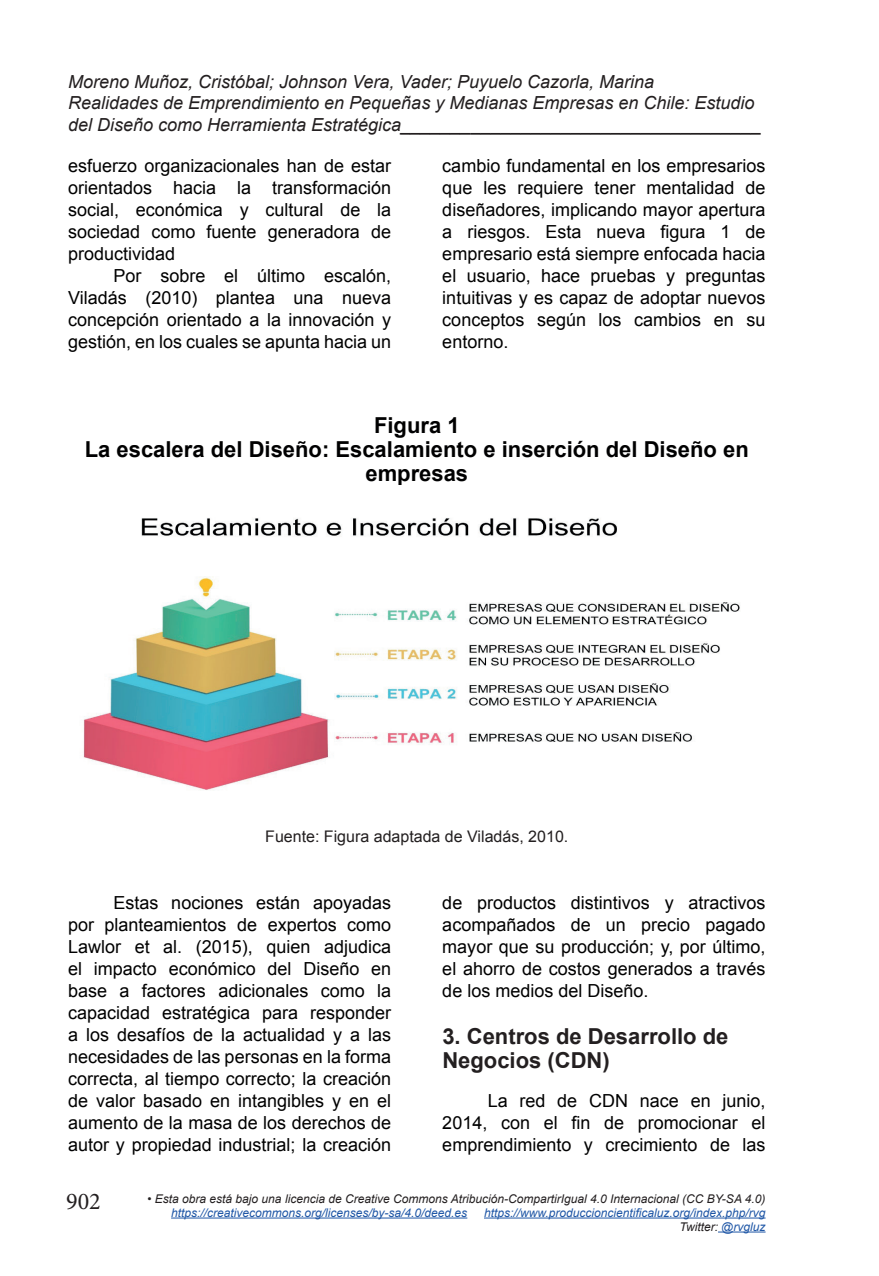
<style>
.page{position:relative;width:879px;height:1276px;background:#fff}
.page>*{position:absolute;margin:0;border:0;box-sizing:border-box;transform-origin:0 0}
.t1{font:24px "Minion Pro";color:#231f20}
.t2{font:700 22px/24px "Arial";color:#000001;text-align:center}
.t3{font:700 22px/24px "Arial";color:#231f20}
.t4{font:18px/22px "Arial";color:#000001;text-align:justify}
.t5{font:italic 18px/21.6px "Arial";color:#231f20}
.t6{font:16px "Arial";color:#231f20}
.t7{font:italic 12px/14px "Arial";color:#1e56a6;text-align:right}
.t8{font:italic 12px "Arial";color:#231f20}
.s1{color:#231f20}
</style>
<div class="page">
<hr style="left:171px;top:1217px;width:296px;height:1px;background:#1e56a6">
<hr style="left:484px;top:1217px;width:281px;height:1px;background:#1e56a6">
<hr style="left:718px;top:1231px;width:47px;height:1px;background:#1e56a6">
<img style="left:83px;top:518px;width:657px;height:272px">
<p class="t5" style="left:68px;top:71px;width:695px">Moreno Muñoz, Cristóbal; Johnson Vera, Vader; Puyuelo Cazorla, Marina<br>Realidades de Emprendimiento en Pequeñas y Medianas Empresas en Chile: Estudio del Diseño como Herramienta Estratégica____________________________________</p>
<p class="t4" style="left:68px;top:155px;width:325px">esfuerzo organizacionales han de estar orientados hacia la transformación social, económica y cultural de la sociedad como fuente generadora de productividad</p>
<p class="t4" style="left:68px;top:265px;width:325px;text-indent:45px">Por sobre el último escalón, Viladás (2010) plantea una nueva concepción orientado a la innovación y gestión, en los cuales se apunta hacia un</p>
<p class="t4" style="left:442px;top:155px;width:325px">cambio fundamental en los empresarios que les requiere tener mentalidad de diseñadores, implicando mayor apertura a riesgos. Esta nueva figura 1 de empresario está siempre enfocada hacia el usuario, hace pruebas y preguntas intuitivas y es capaz de adoptar nuevos conceptos según los cambios en su entorno.</p>
<p class="t2" style="left:85px;top:414px;width:665px">Figura 1<br>La escalera del Diseño: Escalamiento e inserción del Diseño en empresas</p>
<p class="t6" style="left:265px;top:825px;width:305px">Fuente: Figura adaptada de Viladás, 2010.</p>
<p class="t4" style="left:68px;top:892px;width:325px;text-indent:45px">Estas nociones están apoyadas por planteamientos de expertos como Lawlor et al. (2015), quien adjudica el impacto económico del Diseño en base a factores adicionales como la capacidad estratégica para responder a los desafíos de la actualidad y a las necesidades de las personas en la forma correcta, al tiempo correcto; la creación de valor basado en intangibles y en el aumento de la masa de los derechos de autor y propiedad industrial; la creación</p>
<p class="t4" style="left:442px;top:892px;width:325px">de productos distintivos y atractivos acompañados de un precio pagado mayor que su producción; y, por último, el ahorro de costos generados a través de los medios del Diseño.</p>
<p class="t3" style="left:442px;top:1024px;width:288px">3. Centros de Desarrollo de<br>Negocios (CDN)</p>
<p class="t4" style="left:442px;top:1089px;width:325px;text-indent:45px">La red de CDN nace en junio, 2014, con el fin de promocionar el emprendimiento y crecimiento de las</p>
<h1 class="t1" style="left:66px;top:1185px;width:36px">902</h1>
<p class="t8" style="left:147px;top:1190px;width:620px">• Esta obra está bajo una licencia de Creative Commons Atribución-CompartirIgual 4.0 Internacional (CC BY-SA 4.0)</p>
<p class="t7" style="left:171px;top:1205px;width:298px">https://creativecommons.org/licenses/by-sa/4.0/deed.es</p>
<p class="t7" style="left:484px;top:1205px;width:283px">https://www.produccioncientificaluz.org/index.php/rvg<br><span class="s1">Twitter:</span> @rvgluz</p>
</div>
